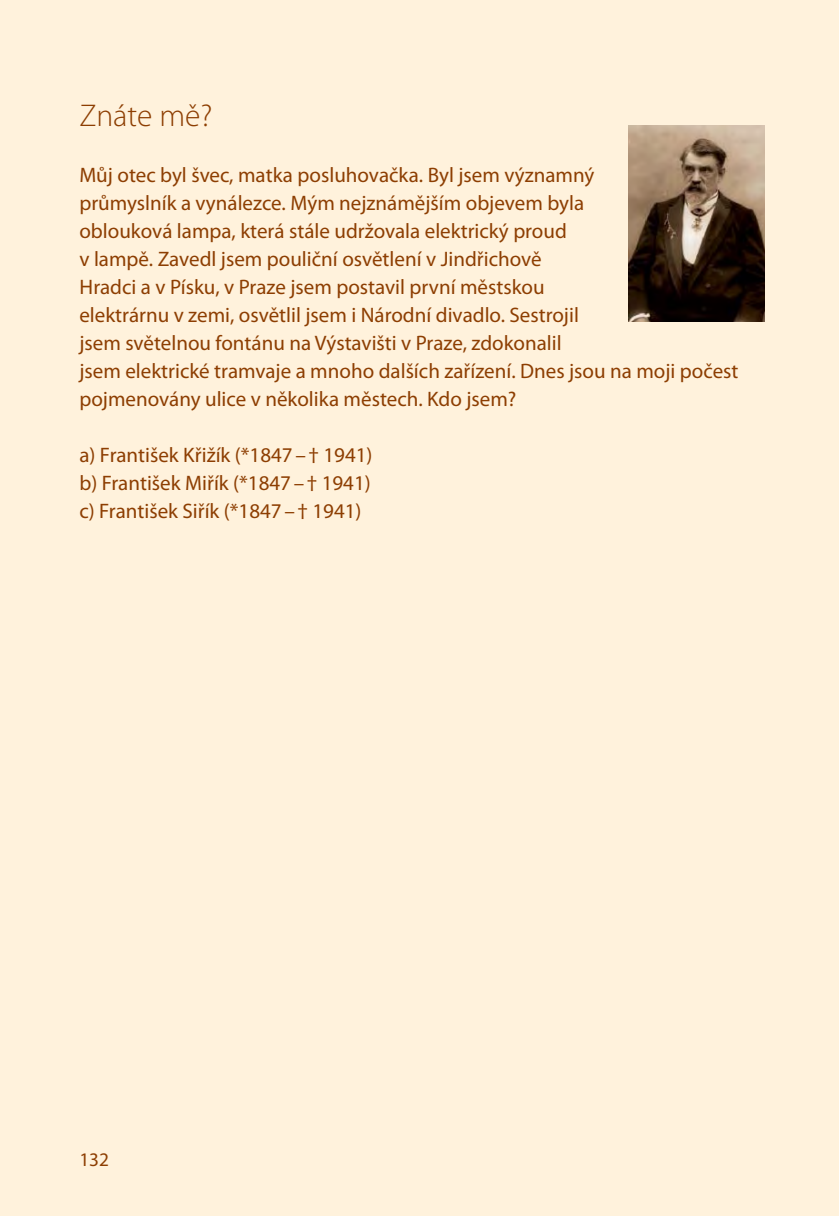
<style>
.page{position:relative;width:839px;height:1216px;background:#fff}
.page>*{position:absolute;margin:0;border:0;box-sizing:border-box;transform-origin:0 0}
.t1{font:300 31.5px "Myriad Pro";color:#8d3e02}
.t2{font:21px/28px "Myriad Pro";color:#8d3e02}
.t3{font:19.25px "Myriad Pro";color:#8d3e02}
</style>
<div class="page">
<div style="left:0;top:0;width:838px;height:1215px;background:#fff2dc"></div>
<img style="left:628px;top:125px;width:136px;height:196px">
<h1 class="t1" style="left:79px;top:103px;width:134px">Znáte mě?</h1>
<p class="t2" style="left:79px;top:163px;width:660px">Můj otec byl švec, matka posluhovačka. Byl jsem významný<br>průmyslník a vynálezce. Mým nejznámějším objevem byla<br>oblouková lampa, která stále udržovala elektrický proud<br>v lampě. Zavedl jsem pouliční osvětlení v Jindřichově<br>Hradci a v Písku, v Praze jsem postavil první městskou<br>elektrárnu v zemi, osvětlil jsem i Národní divadlo. Sestrojil<br>jsem světelnou fontánu na Výstavišti v Praze, zdokonalil<br>jsem elektrické tramvaje a mnoho dalších zařízení. Dnes jsou na moji počest pojmenovány ulice v několika městech. Kdo jsem?</p>
<p class="t2" style="left:79px;top:443px;width:294px;text-align:justify">a) František Křižík (*1847 – † 1941) b) František Miřík (*1847 – † 1941) c) František Siřík (*1847 – † 1941)</p>
<p class="t3" style="left:79px;top:1152px;width:31px">132</p>
</div>
